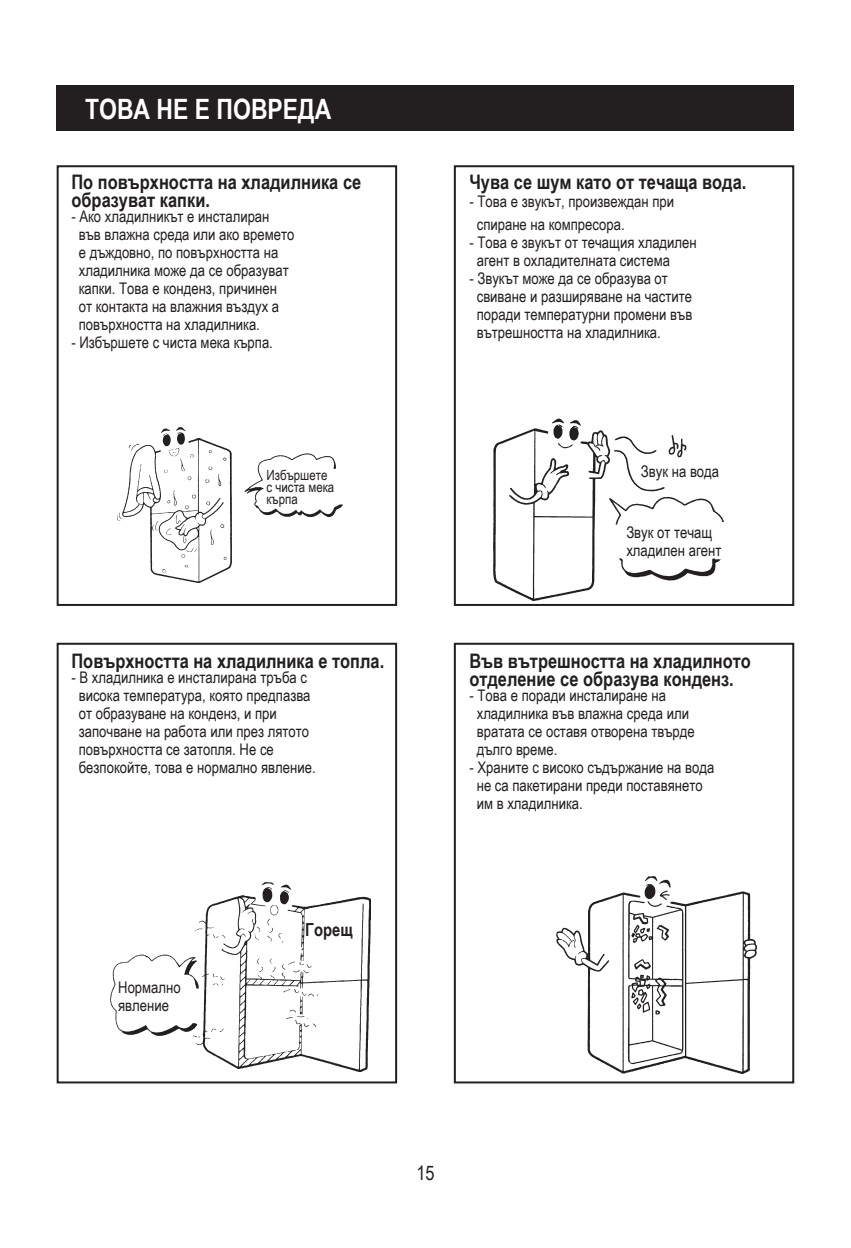
<style>
.page{position:relative;width:851px;height:1248px;background:#fff}
.page>*{position:absolute;margin:0;border:0;box-sizing:border-box;transform-origin:0 0}
.t1{font:700 28px "Arial Narrow";color:#fff}
.t2{font:700 20px/18px "Arial Narrow";color:#231f20}
.t3{font:20px "Arial Narrow";color:#231f20}
.t4{font:700 18px "Arial Narrow";color:#231f20}
.t5{font:16px/18px "Arial Narrow";color:#231f20}
.t6{font:14px/12px "Arial Narrow";color:#231f20}
</style>
<div class="page">
<div style="left:57px;top:85px;width:737px;height:45px;background:#231f20"></div>
<img style="left:117px;top:428px;width:225px;height:154px">
<img style="left:493px;top:418px;width:230px;height:182px">
<img style="left:111px;top:882px;width:259px;height:189px">
<img style="left:557px;top:876px;width:198px;height:196px">
<div style="left:57px;top:165px;width:340px;height:441px;border:2px solid #231f20"></div>
<div style="left:454px;top:165px;width:340px;height:441px;border:2px solid #231f20"></div>
<div style="left:57px;top:642px;width:340px;height:441px;border:2px solid #231f20"></div>
<div style="left:454px;top:642px;width:340px;height:441px;border:2px solid #231f20"></div>
<h1 class="t1" style="left:85px;top:88px;width:247px">ТОВА НЕ Е ПОВРЕДА</h1>
<p class="t2" style="left:71px;top:172px;width:291px">По повърхността на хладилника се образуват капки.</p>
<p class="t5" style="left:79px;top:206px;width:217px;text-indent:-7px">- Ако хладилникът е инсталиран във влажна среда или ако времето е дъждовно, по повърхността на хладилника може да се образуват капки. Това е конденз, причинен<br>от контакта на влажния въздух а повърхността на хладилника.</p>
<p class="t5" style="left:71px;top:332px;width:203px">- Избършете с чиста мека кърпа.</p>
<p class="t2" style="left:469px;top:172px;width:278px">Чува се шум като от течаща вода.</p>
<p class="t5" style="left:476px;top:190px;width:199px;line-height:22px;text-indent:-7px">- Това е звукът, произвеждан при спиране на компресора.</p>
<p class="t5" style="left:476px;top:232px;width:221px;text-indent:-7px">- Това е звукът от течащия хладилен агент в охладителната система</p>
<p class="t5" style="left:476px;top:268px;width:217px;text-indent:-7px">- Звукът може да се образува от свиване и разширяване на частите поради температурни промени във вътрешността на хладилника.</p>
<p class="t6" style="left:266px;top:468px;width:69px">Избършете с чиста мека кърпа</p>
<p class="t5" style="left:641px;top:462px;width:80px">Звук на вода</p>
<p class="t5" style="left:626px;top:522px;width:96px">Звук от течащ хладилен агент</p>
<p class="t2" style="left:71px;top:651px;width:314px">Повърхността на хладилника е топла.</p>
<p class="t5" style="left:79px;top:667px;width:238px;text-indent:-7px">- В хладилника е инсталирана тръба с висока температура, която предпазва от образуване на конденз, и при започване на работа или през лятото повърхността се затопля. Не се безпокойте, това е нормално явление.</p>
<p class="t5" style="left:118px;top:977px;width:64px">Нормално явление</p>
<p class="t4" style="left:305px;top:915px;width:49px">Горещ</p>
<p class="t2" style="left:469px;top:651px;width:283px">Във вътрешността на хладилното отделение се образува конденз.</p>
<p class="t5" style="left:476px;top:685px;width:219px;text-indent:-7px">- Това е поради инсталиране на хладилника във влажна среда или вратата се оставя отворена твърде дълго време.</p>
<p class="t5" style="left:476px;top:757px;width:239px;text-indent:-7px">- Храните с високо съдържание на вода не са пакетирани преди поставянето им в хладилника.</p>
<p class="t3" style="left:416px;top:1158px;width:20px">15</p>
</div>
